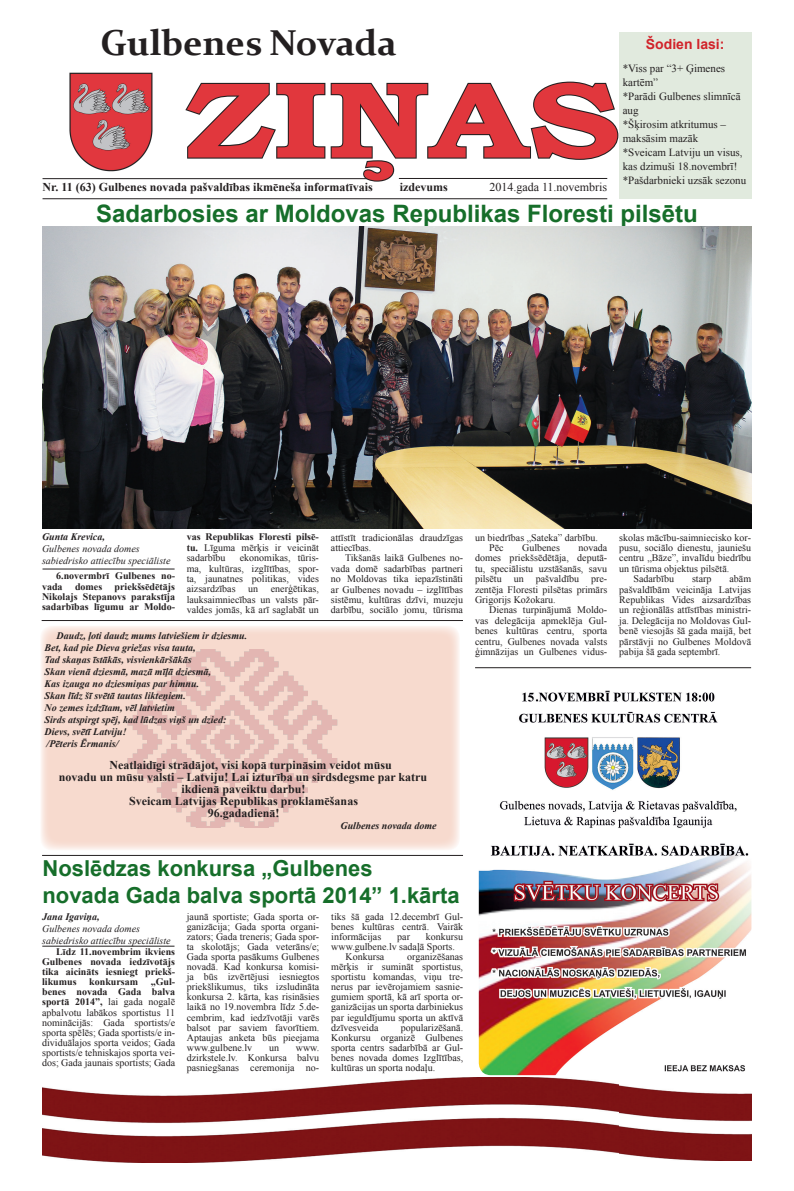
<style>
.page{position:relative;width:794px;height:1191px;background:#fff}
.page>*{position:absolute;margin:0;border:0;box-sizing:border-box;transform-origin:0 0}
.t1{font:700 108px "Bookman Old Style";letter-spacing:-.02em;color:#e1373d;scale:1.31 1}
.t2{font:700 36px "Constantia";color:#231f20}
.t3{font:700 24px "Arial";color:#166e2a}
.t4{font:700 22px/26.4px "Arial";color:#166e2a}
.t5{font:700 14px "Arial";color:#d1232a}
.t6{font:700 12px "Times New Roman";color:#231f20}
.t7{font:12px "Times New Roman";color:#231f20}
.t8{font:11px/14px "Times New Roman";color:#231f20}
.t9{font:10px/10px "Times New Roman";color:#231f20;text-align:justify}
.t10{font:italic 700 10px/12px "Times New Roman";color:#231f20}
.t11{font:700 10px/10.4px "Times New Roman";color:#231f20;text-align:justify}
.t12{font:italic 10px/12px "Times New Roman";color:#231f20}
.s1{font-weight:700}
</style>
<div class="page">
<hr style="left:43px;top:198px;width:564px;height:1px;background:#231f20">
<hr style="left:43px;top:178px;width:330px;height:1px;background:#231f20">
<svg style="left:184px;top:81px;width:435px;height:101px"></svg>
<img style="left:69px;top:72px;width:84px;height:100px">
<div style="left:619px;top:32px;width:132px;height:167px;background:#e1eade"></div>
<img style="left:479px;top:690px;width:272px;height:385px">
<hr style="left:43px;top:569px;width:132px;height:1px;background:#231f20">
<img style="left:43px;top:1077px;width:576px;height:85px">
<img style="left:619px;top:1085px;width:132px;height:75px">
<hr style="left:475px;top:667px;width:276px;height:1px;background:#231f20">
<hr style="left:42px;top:620px;width:421px;height:1px;background:#231f20">
<img style="left:42px;top:227px;width:709px;height:302px">
<svg style="left:40px;top:625px;width:420px;height:225px;background:#f7dfd4"></svg>
<img style="left:40px;top:649px;width:391px;height:178px">
<hr style="left:42px;top:946px;width:132px;height:1px;background:#231f20">
<hr style="left:42px;top:855px;width:421px;height:1px;background:#231f20">
<h2 class="t2" style="left:101px;top:18px;width:297px">Gulbenes Novada</h2>
<h3 class="t5" style="left:646px;top:34px;width:80px">Šodien lasi:</h3>
<p class="t8" style="left:623px;top:61px;width:125px">*Viss par “3+ Ģimenes kartēm”<br>*Parādi Gulbenes slimnīcā aug<br>*Šķirosim atkritumus – maksāsim mazāk<br>*Sveicam Latviju un visus, kas dzimuši 18.novembrī! *Pašdarbnieki uzsāk sezonu</p>
<h3 class="t3" style="left:96px;top:198px;width:603px">Sadarbosies ar Moldovas Republikas Floresti pilsētu</h3>
<h1 class="t1" style="left:185px;top:42px;width:334px">ZIŅAS</h1>
<p class="t6" style="left:43px;top:178px;width:332px">Nr. 11 (63) Gulbenes novada pašvaldības ikmēneša informatīvais</p>
<p class="t6" style="left:400px;top:178px;width:50px">izdevums</p>
<p class="t7" style="left:489px;top:179px;width:119px">2014.gada 11.novembris</p>
<p class="t10" style="left:42px;top:531px;width:64px">Gunta Krevica,</p>
<p class="t12" style="left:42px;top:543px;width:130px">Gulbenes novada domes sabiedrisko attiecību speciāliste</p>
<p class="t11" style="left:42px;top:570px;width:135px;text-indent:14px">6.novermbrī Gulbenes no&shy;vada domes priekšsēdētājs Nikolajs Stepanovs parakstīja sadarbības līgumu ar Moldo-</p>
<p class="t9" style="left:187px;top:532px;width:134px;line-height:10.4px"><span class="s1">vas Republikas Floresti pilsē&shy;tu.</span> Līguma mērķis ir veicināt sadarbību</p>
<p class="t9" style="left:187px;top:552px;width:134px;line-height:10.4px;text-indent:53px">ekonomikas, tūris&shy;ma, kultūras, izglītības, spor&shy;ta, jaunatnes politikas, vides aizsardzības</p>
<p class="t9" style="left:187px;top:584px;width:134px;line-height:10.4px;text-indent:84px">enerģētikas, lauksaimniecības un valsts pār&shy;valdes jomās, kā arī saglabāt un</p>
<p class="t9" style="left:248px;top:584px;width:11px">un</p>
<p class="t9" style="left:331px;top:532px;width:134px;line-height:10.4px">attīstīt tradicionālas draudzīgas attiecības.</p>
<p class="t9" style="left:331px;top:552px;width:134px;line-height:10.4px;text-indent:14px">Tikšanās laikā Gulbenes no&shy;vada domē sadarbības partneri no Moldovas tika iepazīstināti ar Gulbenes novadu – izglītības sistēmu, kultūras dzīvi, muzeju darbību, sociālo jomu, tūrisma</p>
<p class="t10" style="left:45px;top:629px;width:204px;text-indent:12px">Daudz, ļoti daudz mums latviešiem ir dziesmu.<br>Bet, kad pie Dieva griežas visa tauta,<br>Tad skaņas īstākās, visvienkāršākās<br>Skan vienā dziesmā, mazā mīļā dziesmā,<br>Kas izauga no dziesmiņas par himnu.<br>Skan līdz šī svētā tautas likteņiem.<br>No zemes izdzītam, vēl latvietim<br>Sirds atspirgt spēj, kad lūdzas viņš un dzied:<br>Dievs, svētī Latviju!<br>/Pēteris Ērmanis/</p>
<p class="t6" style="left:109px;top:756px;width:284px">Neatlaidīgi strādājot, visi kopā turpināsim veidot mūsu</p>
<p class="t6" style="left:59px;top:768px;width:370px">novadu un mūsu valsti – Latviju! Lai izturība un sirdsdegsme par katru</p>
<p class="t6" style="left:181px;top:780px;width:126px">ikdienā paveiktu darbu!</p>
<p class="t6" style="left:129px;top:792px;width:230px">Sveicam Latvijas Republikas proklamēšanas</p>
<p class="t6" style="left:208px;top:804px;width:73px">96.gadadienā!</p>
<p class="t10" style="left:340px;top:819px;width:98px">Gulbenes novada dome</p>
<h3 class="t4" style="left:43px;top:856px;width:418px">Noslēdzas konkursa „Gulbenes<br>novada Gada balva sportā 2014” 1.kārta</h3>
<p class="t10" style="left:42px;top:910px;width:59px">Jana Igaviņa,</p>
<p class="t12" style="left:42px;top:922px;width:130px">Gulbenes novada domes sabiedrisko attiecību speciāliste</p>
<p class="t11" style="left:42px;top:947px;width:135px;line-height:10px;text-indent:14px">Līdz 11.novembrim ikviens Gulbenes novada iedzīvotājs tika aicināts iesniegt priekš&shy;likumus</p>
<p class="t9" style="left:187px;top:912px;width:134px">jaunā sportiste; Gada sporta or&shy;ganizācija; Gada sporta organi&shy;zators; Gada treneris; Gada spor&shy;ta skolotājs; Gada veterāns/e; Gada sporta pasākums Gulbenes novadā. Kad konkursa komisi&shy;ja būs izvērtējusi iesniegtos priekšlikumus, tiks izsludināta konkursa 2. kārta, kas risināsies laikā no 19.novembra līdz 5.de&shy;cembrim, kad iedzīvotāji varēs balsot par saviem favorītiem.<br>Aptaujas anketa būs pieejama www.gulbene.lv</p>
<p class="t9" style="left:331px;top:912px;width:133px">tiks šā gada 12.decembrī Gul&shy;benes kultūras centrā. Vairāk informācijas</p>
<p class="t9" style="left:397px;top:932px;width:14px">par</p>
<p class="t9" style="left:426px;top:932px;width:39px">konkursu</p>
<p class="t9" style="left:331px;top:942px;width:125px">www.gulbene.lv sadaļā Sports.</p>
<p class="t9" style="left:345px;top:952px;width:40px">Konkursa</p>
<p class="t9" style="left:331px;top:952px;width:133px;text-indent:76px">organizēšanas mērķis ir sumināt sportistus, sportistu komandas, viņu tre&shy;nerus par ievērojamiem sasnie&shy;gumiem sportā, kā arī sporta or&shy;ganizācijas un sporta darbiniekus par ieguldījumu sporta un aktīvā dzīvesveida</p>
<p class="t9" style="left:42px;top:977px;width:135px;text-indent:109px"><span class="s1">„Gul&shy;benes novada Gada balva sportā 2014”,</span> lai gada nogalē apbalvotu labākos sportistus 11 nominācijās: Gada sportists/e sporta spēlēs; Gada sportists/e in&shy;dividuālajos sporta veidos; Gada sportists/e tehniskajos sporta vei&shy;dos; Gada jaunais sportists; Gada</p>
<p class="t11" style="left:89px;top:976px;width:50px">konkursam</p>
<p class="t9" style="left:331px;top:1022px;width:133px;text-indent:69px">popularizēšanā.<br>Konkursu organizē Gulbenes sporta centrs sadarbībā ar Gul&shy;benes novada domes Izglītības, kultūras un sporta nodaļu.</p>
<p class="t9" style="left:269px;top:1042px;width:11px">un</p>
<p class="t9" style="left:187px;top:1042px;width:134px;text-indent:109px">www. dzirkstele.lv. Konkursa balvu pasniegšanas ceremonija no-</p>
<p class="t9" style="left:489px;top:532px;width:110px;line-height:10.4px;text-indent:-14px">un biedrības „Sateka” darbību.<br>Pēc</p>
<p class="t9" style="left:475px;top:542px;width:134px;line-height:10.4px;text-indent:103px">novada domes priekšsēdētāja, deputā&shy;tu, speciālistu uzstāšanās, savu pilsētu un pašvaldību pre&shy;zentēja Floresti pilsētas primārs Grigorijs Kožokaru.</p>
<p class="t9" style="left:475px;top:604px;width:134px;line-height:10.4px;text-indent:14px">Dienas turpinājumā Moldo&shy;vas delegācija apmeklēja Gul&shy;benes kultūras centru, sporta centru, Gulbenes novada valsts ģimnāzijas un Gulbenes vidus-</p>
<p class="t9" style="left:522px;top:542px;width:39px">Gulbenes</p>
<p class="t9" style="left:619px;top:532px;width:133px">skolas mācību-saimniecisko kor-</p>
<p class="t9" style="left:619px;top:542px;width:133px">pusu, sociālo dienestu, jauniešu</p>
<p class="t9" style="left:619px;top:553px;width:133px">centru „Bāze”, invalīdu biedrību</p>
<p class="t9" style="left:619px;top:563px;width:111px">un tūrisma objektus pilsētā.</p>
<p class="t9" style="left:633px;top:573px;width:42px">Sadarbību</p>
<p class="t9" style="left:692px;top:573px;width:21px">starp</p>
<p class="t9" style="left:619px;top:573px;width:133px;line-height:10.4px;text-indent:110px">abām pašvaldībām veicināja Latvijas Republikas Vides aizsardzības un reģionālās attīstības ministri&shy;ja. Delegācija no Moldovas Gul&shy;benē viesojās šā gada maijā, bet pārstāvji no Gulbenes Moldovā pabija šā gada septembrī.</p>
</div>
